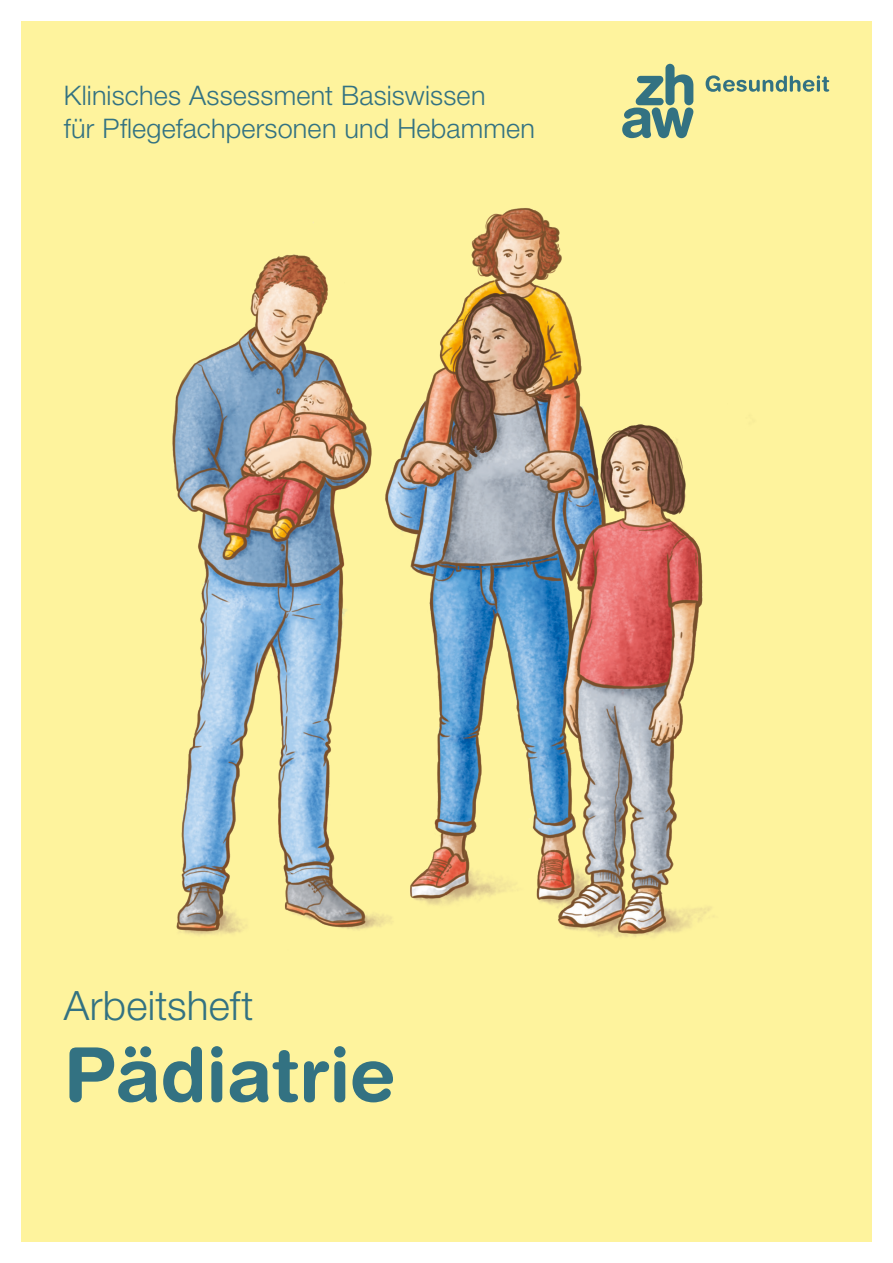
<style>
.page{position:relative;width:893px;height:1263px;background:#fff}
.page>*{position:absolute;margin:0;border:0;box-sizing:border-box;transform-origin:0 0}
.t1{font:700 75px "Helvetica Rounded LT Std";letter-spacing:-.005em;color:#337282}
.t2{font:300 40.5px "Helvetica Neue LT Pro";letter-spacing:.005em;color:#337282}
.t3{font:300 27px/33px "Helvetica Neue LT Pro";letter-spacing:.01em;color:#337282}
</style>
<div class="page">
<div style="left:21px;top:21px;width:851px;height:1221px;background:#fef39d"></div>
<svg style="left:706px;top:75px;width:123px;height:17px"></svg>
<svg style="left:622px;top:64px;width:71px;height:75px"></svg>
<img style="left:172px;top:208px;width:539px;height:729px">
<p class="t3" style="left:64px;top:79px;width:473px">Klinisches Assessment Basiswissen<br>für Pflegefachpersonen und Hebammen</p>
<h2 class="t2" style="left:64px;top:981px;width:191px">Arbeitsheft</h2>
<h1 class="t1" style="left:64px;top:1029px;width:333px">Pädiatrie</h1>
</div>
